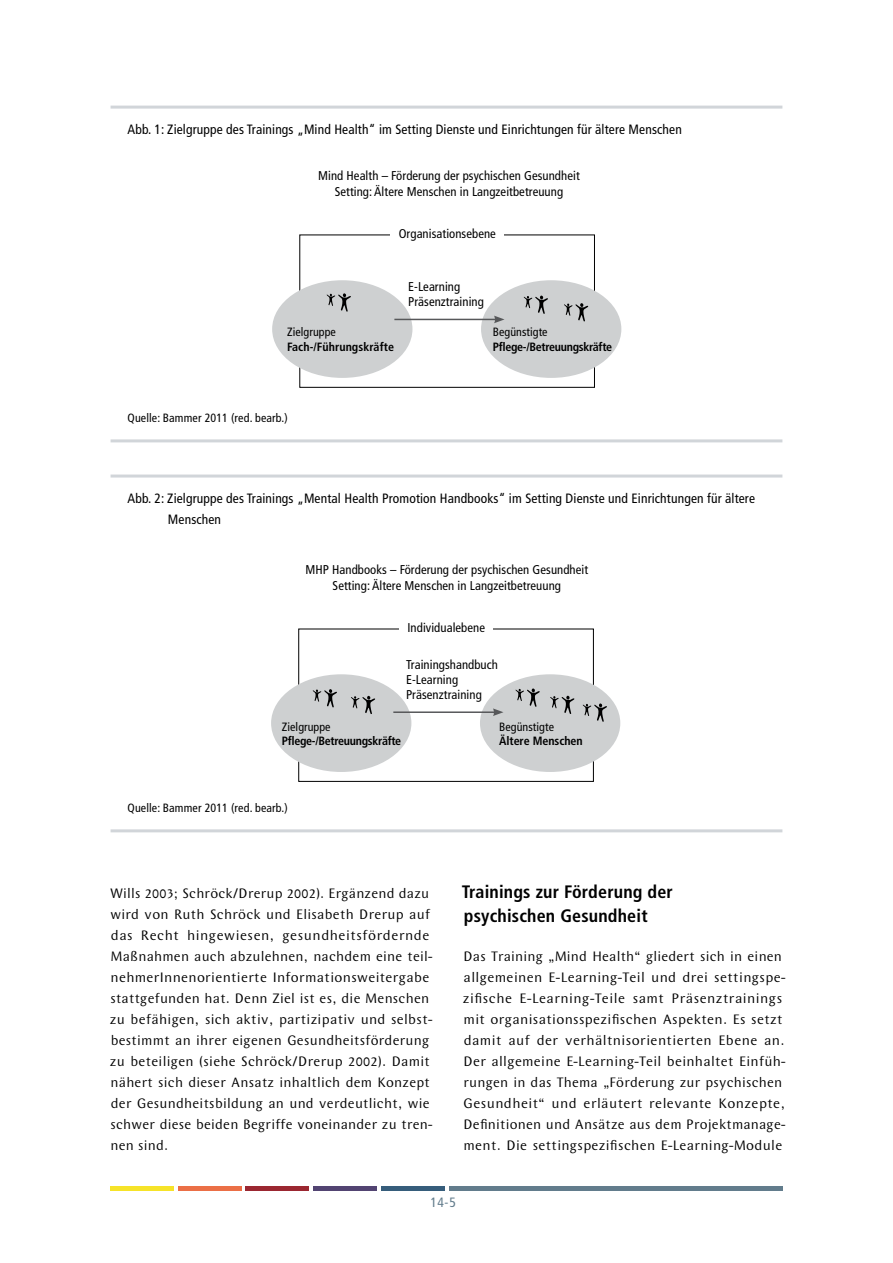
<style>
.page{position:relative;width:893px;height:1263px;background:#fff}
.page>*{position:absolute;margin:0;border:0;box-sizing:border-box;transform-origin:0 0}
.t1{font:700 condensed 18px/24px "Frutiger LT Std";letter-spacing:.01em;color:#000}
.t2{font:14.25px/21px "Wunderlich";letter-spacing:.02em;color:#000}
.t3{font:condensed 13.5px/21px "Frutiger LT Std";letter-spacing:.01em;color:#000}
.t4{font:condensed 13.5px "Frutiger LT Std";color:#627c8c}
.t5{font:condensed 12.75px/15.3px "Frutiger LT Std";letter-spacing:.005em;color:#000;text-align:center}
.t6{font:condensed 12px "Frutiger LT Std";letter-spacing:.01em;color:#000}
.t7{font:700 condensed 12px "Frutiger LT Std";letter-spacing:-.025em;color:#000}
.t8{font:700 condensed 12px "Frutiger LT Std";letter-spacing:.005em;color:#000}
.t9{font:700 condensed 12px "Frutiger LT Std";letter-spacing:-.005em;color:#000}
</style>
<div class="page">
<div style="left:111px;top:1186px;width:63px;height:5px;background:#f6e329"></div>
<div style="left:178px;top:1186px;width:64px;height:5px;background:#eb6f46"></div>
<div style="left:246px;top:1186px;width:63px;height:5px;background:#9b2731"></div>
<div style="left:313px;top:1186px;width:64px;height:5px;background:#524472"></div>
<div style="left:381px;top:1186px;width:63px;height:5px;background:#365d7b"></div>
<div style="left:449px;top:1186px;width:333px;height:5px;background:#627c8c"></div>
<hr style="left:111px;top:106px;width:671px;height:3px;background:#d1d5d9">
<hr style="left:111px;top:439px;width:671px;height:3px;background:#d1d5d9">
<div style="left:299px;top:235px;width:296px;height:153px;border:1px solid #000"></div>
<div style="left:272px;top:280px;width:140px;height:98px;background:#ced0d1;border-radius:50%"></div>
<div style="left:481px;top:280px;width:140px;height:98px;background:#ced0d1;border-radius:50%"></div>
<hr style="left:394px;top:319px;width:102px;height:1px;background:#57585a">
<svg style="left:494px;top:316px;width:10px;height:7px"></svg>
<div style="left:391px;top:228px;width:113px;height:19px;background:#fff"></div>
<svg style="left:327px;top:293px;width:24px;height:19px"></svg>
<svg style="left:524px;top:295px;width:24px;height:19px"></svg>
<svg style="left:564px;top:303px;width:24px;height:18px"></svg>
<hr style="left:111px;top:474px;width:671px;height:3px;background:#d1d5d9">
<hr style="left:111px;top:829px;width:671px;height:3px;background:#d1d5d9">
<div style="left:298px;top:629px;width:296px;height:153px;border:1px solid #000"></div>
<div style="left:271px;top:674px;width:140px;height:98px;background:#ced0d1;border-radius:50%"></div>
<div style="left:480px;top:674px;width:140px;height:98px;background:#ced0d1;border-radius:50%"></div>
<hr style="left:393px;top:711px;width:102px;height:2px;background:#57585a">
<svg style="left:493px;top:708px;width:10px;height:8px"></svg>
<div style="left:399px;top:622px;width:94px;height:19px;background:#fff"></div>
<svg style="left:313px;top:689px;width:24px;height:18px"></svg>
<svg style="left:351px;top:696px;width:24px;height:18px"></svg>
<svg style="left:515px;top:688px;width:25px;height:19px"></svg>
<svg style="left:550px;top:696px;width:24px;height:18px"></svg>
<svg style="left:583px;top:703px;width:24px;height:19px"></svg>
<p class="t3" style="left:128px;top:119px;width:556px">Abb. 1: Zielgruppe des Trainings „Mind Health“ im Setting Dienste und Einrichtungen für ältere Menschen</p>
<p class="t5" style="left:318px;top:168px;width:263px">Mind Health – Förderung der psychischen Gesundheit<br>Setting: Ältere Menschen in Langzeitbetreuung</p>
<p class="t5" style="left:399px;top:226px;width:99px">Organisationsebene</p>
<p class="t6" style="left:287px;top:325px;width:50px">Zielgruppe</p>
<p class="t8" style="left:287px;top:340px;width:108px">Fach-/Führungskräfte</p>
<p class="t5" style="left:408px;top:279px;width:77px;text-align:left">E-Learning<br>Präsenztraining</p>
<p class="t6" style="left:493px;top:325px;width:56px">Begünstigte</p>
<p class="t7" style="left:493px;top:340px;width:121px">Pflege-/Betreuungskräfte</p>
<p class="t6" style="left:128px;top:411px;width:162px">Quelle: Bammer 2011 (red. bearb.)</p>
<p class="t3" style="left:168px;top:488px;width:589px;text-indent:-40px">Abb. 2: Zielgruppe des Trainings „Mental Health Promotion Handbooks“ im Setting Dienste und Einrichtungen für ältere<br>Menschen</p>
<p class="t5" style="left:305px;top:562px;width:284px">MHP Handbooks – Förderung der psychischen Gesundheit<br>Setting: Ältere Menschen in Langzeitbetreuung</p>
<p class="t5" style="left:407px;top:620px;width:79px">Individualebene</p>
<p class="t5" style="left:406px;top:657px;width:93px;text-align:left">Trainingshandbuch<br>E-Learning<br>Präsenztraining</p>
<p class="t6" style="left:282px;top:719px;width:50px">Zielgruppe</p>
<p class="t7" style="left:282px;top:734px;width:121px">Pflege-/Betreuungskräfte</p>
<p class="t6" style="left:128px;top:801px;width:162px">Quelle: Bammer 2011 (red. bearb.)</p>
<p class="t6" style="left:499px;top:719px;width:56px">Begünstigte</p>
<p class="t9" style="left:499px;top:734px;width:85px">Ältere Menschen</p>
<p class="t2" style="left:110px;top:883px;width:324px">Wills 2003; Schröck/Drerup 2002). Ergänzend dazu wird von Ruth Schröck und Elisabeth Drerup auf das Recht hingewiesen, gesundheitsfördernde Maßnahmen auch abzulehnen, nachdem eine teil&shy;nehmerInnenorientierte Informationsweitergabe stattgefunden hat. Denn Ziel ist es, die Menschen zu befähigen, sich aktiv, partizipativ und selbst&shy;bestimmt an ihrer eigenen Gesundheitsförderung zu beteiligen (siehe Schröck/Drerup 2002). Damit nähert sich dieser Ansatz inhaltlich dem Konzept der Gesundheitsbildung an und verdeutlicht, wie schwer diese beiden Begriffe voneinander zu tren&shy;nen sind.</p>
<p class="t1" style="left:462px;top:880px;width:213px">Trainings zur Förderung der psychischen Gesundheit</p>
<p class="t2" style="left:463px;top:946px;width:324px">Das Training „Mind Health“ gliedert sich in einen allgemeinen E-Learning-Teil und drei settingspe&shy;zifische E-Learning-Teile samt Präsenztrainings mit organisationsspezifischen Aspekten. Es setzt damit auf der verhältnisorientierten Ebene an.<br>Der allgemeine E-Learning-Teil beinhaltet Einfüh&shy;rungen in das Thema „Förderung zur psychischen Gesundheit“ und erläutert relevante Konzepte, Definitionen und Ansätze aus dem Projektmanage&shy;ment. Die settingspezifischen E-Learning-Module</p>
<p class="t4" style="left:430px;top:1195px;width:27px">14-5</p>
</div>
